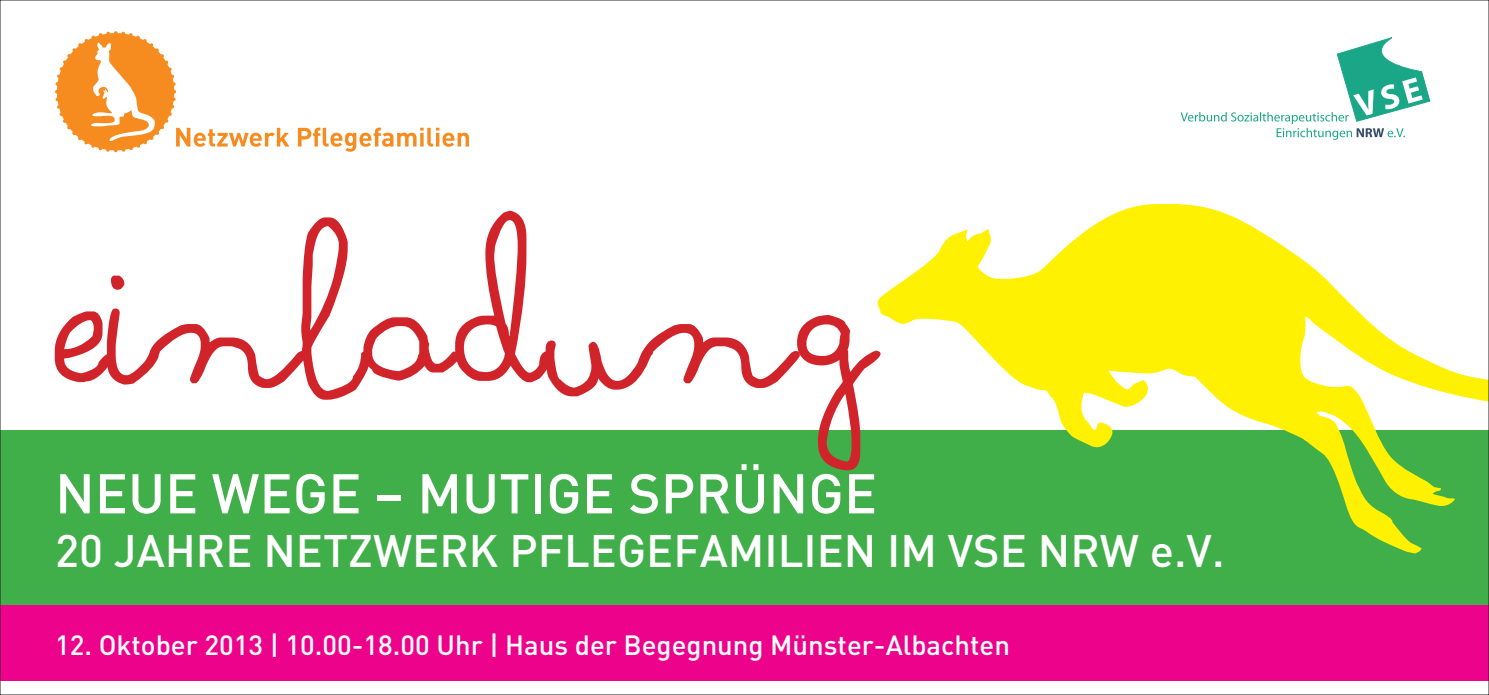
<style>
.page{position:relative;width:1489px;height:695px;background:#fff}
.page>*{position:absolute;margin:0;border:0;box-sizing:border-box;transform-origin:0 0}
.t1{font:344.25px "Soymilk";color:#d1232a}
.t2{font:500 55px "DIN";color:#fff}
.t3{font:500 45px "DIN";color:#fff}
.t4{font:500 27.5px "DIN";color:#fff}
</style>
<div class="page">
<div style="left:0;top:430px;width:1488px;height:174px;background:#40ae49"></div>
<div style="left:0;top:604px;width:1488px;height:76px;background:#ed028c"></div>
<svg style="left:877px;top:203px;width:609px;height:350px"></svg>
<svg style="left:298px;top:128px;width:171px;height:24px"></svg>
<svg style="left:55px;top:31px;width:234px;height:121px"></svg>
<svg style="left:1180px;top:38px;width:249px;height:102px"></svg>
<h1 class="t1" style="left:56px;top:131px;width:820px">einladung</h1>
<h2 class="t2" style="left:55px;top:458px;width:823px">NEUE WEGE – MUTIGE SPRÜNGE</h2>
<h3 class="t3" style="left:55px;top:522px;width:1170px">20 JAHRE NETZWERK PFLEGEFAM ILIEN IM VSE NRW E.V.</h3>
<p class="t4" style="left:55px;top:627px;width:956px">12. OKTOBER 2013 | 10.00-18.00 UHR | HAUS DER BEGEGNUNG MÜNSTER-ALBACHTEN</p>
</div>
